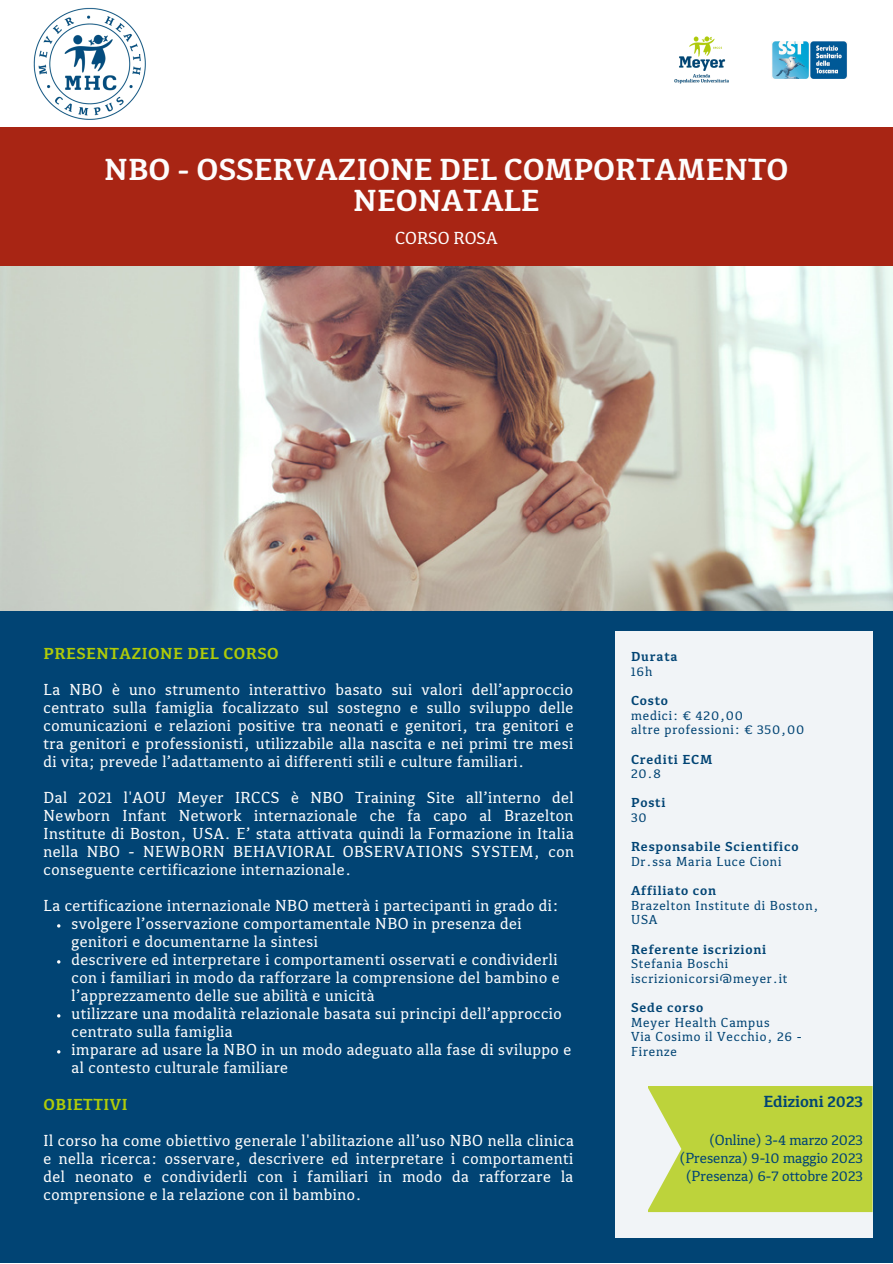
<style>
.page{position:relative;width:893px;height:1264px;background:#fff}
.page>*{position:absolute;margin:0;border:0;box-sizing:border-box;transform-origin:0 0}
.t1{font:700 31.5px/31px "Kefa III";color:#fdfdfd;text-align:center}
.t2{font:18px "Kefa III";color:#fdfdfd}
.t3{font:700 16.65px "Kefa III";color:#014474}
.t4{font:16.5px/18px "Kefa III";letter-spacing:.03em;color:#fdfdfd;text-align:justify}
.t5{font:700 16.5px "Kefa III";letter-spacing:.03em;color:#afcb08}
.t6{font:15.15px/18.1px "Kefa III";color:#014474;text-align:right}
.t7{font:13.5px/14.5px "Kefa III";letter-spacing:.06em;color:#014474}
.t8{font:700 13.5px "Kefa III";letter-spacing:.06em;color:#014474}
</style>
<div class="page">
<div style="left:0;top:0;width:892px;height:1262px;background:#014474"></div>
<div style="left:0;top:0;width:892px;height:129px;background:#fff"></div>
<img style="left:0;top:265px;width:892px;height:345px">
<div style="left:0;top:127px;width:892px;height:138px;background:#a82514"></div>
<img style="left:33px;top:7px;width:113px;height:113px">
<img style="left:772px;top:41px;width:75px;height:38px">
<img style="left:674px;top:36px;width:55px;height:48px">
<div style="left:615px;top:631px;width:257px;height:606px;background:#f1f4f7"></div>
<svg style="left:648px;top:1086px;width:224px;height:126px;background:#c1d54b"></svg>
<h1 class="t1" style="left:104px;top:156px;width:685px">NBO - OSSERVAZIONE DEL COMPORTAMENTO<br>NEONATALE</h1>
<p class="t2" style="left:395px;top:230px;width:104px">CORSO ROSA</p>
<p class="t5" style="left:44px;top:646px;width:236px">PRESENTAZIONE DEL CORSO</p>
<p class="t4" style="left:44px;top:681px;width:531px">La NBO è uno strumento interattivo basato sui valori dell’approccio centrato sulla famiglia focalizzato sul sostegno e sullo sviluppo delle comunicazioni e relazioni positive tra neonati e genitori, tra genitori e tra genitori e professionisti, utilizzabile alla nascita e nei primi tre mesi di vita; prevede l’adattamento ai differenti stili e culture familiari.</p>
<p class="t4" style="left:44px;top:789px;width:532px">Dal 2021 l'AOU Meyer IRCCS è NBO Training Site all’interno del Newborn Infant Network internazionale che fa capo al Brazelton Institute di Boston, USA. E’ stata attivata quindi la Formazione in Italia nella NBO - NEWBORN BEHAVIORAL OBSERVATIONS SYSTEM, con conseguente certificazione internazionale.</p>
<p class="t4" style="left:44px;top:897px;width:516px">La certificazione internazionale NBO metterà i partecipanti in grado di:</p>
<p class="t4" style="left:72px;top:915px;width:501px;text-align:left">svolgere l’osservazione comportamentale NBO in presenza dei genitori e documentarne la sintesi<br>descrivere ed interpretare i comportamenti osservati e condividerli con i familiari in modo da rafforzare la comprensione del bambino e l’apprezzamento delle sue abilità e unicità<br>utilizzare una modalità relazionale basata sui principi dell’approccio centrato sulla famiglia<br>imparare ad usare la NBO in un modo adeguato alla fase di sviluppo e al contesto culturale familiare</p>
<p class="t5" style="left:44px;top:1096px;width:86px">OBIETTIVI</p>
<p class="t4" style="left:44px;top:1132px;width:531px">Il corso ha come obiettivo generale l'abilitazione all’uso NBO nella clinica e nella ricerca: osservare, descrivere ed interpretare i comportamenti del neonato e condividerli con i familiari in modo da rafforzare la comprensione e la relazione con il bambino.</p>
<p class="t8" style="left:631px;top:650px;width:48px">Durata</p>
<p class="t7" style="left:631px;top:664px;width:23px">16h</p>
<p class="t8" style="left:631px;top:694px;width:38px">Costo</p>
<p class="t7" style="left:631px;top:708px;width:175px">medici: € 420,00<br>altre professioni: € 350,00</p>
<p class="t8" style="left:631px;top:753px;width:83px">Crediti ECM</p>
<p class="t7" style="left:631px;top:767px;width:31px">20.8</p>
<p class="t8" style="left:631px;top:796px;width:36px">Posti</p>
<p class="t7" style="left:631px;top:811px;width:17px">30</p>
<p class="t8" style="left:631px;top:840px;width:169px">Responsabile Scientifico</p>
<p class="t7" style="left:631px;top:854px;width:152px">Dr.ssa Maria Luce Cioni</p>
<p class="t8" style="left:631px;top:884px;width:87px">Affiliato con</p>
<p class="t7" style="left:631px;top:898px;width:189px">Brazelton Institute di Boston,<br>USA</p>
<p class="t8" style="left:631px;top:943px;width:137px">Referente iscrizioni</p>
<p class="t7" style="left:631px;top:957px;width:158px">Stefania Boschi iscrizionicorsi@meyer.it</p>
<p class="t8" style="left:631px;top:1001px;width:74px">Sede corso</p>
<p class="t7" style="left:631px;top:1015px;width:172px">Meyer Health Campus<br>Via Cosimo il Vecchio, 26 -<br>Firenze</p>
<p class="t3" style="left:763px;top:1094px;width:101px">Edizioni 2023</p>
<p class="t6" style="left:679px;top:1131px;width:185px">(Online) 3-4 marzo 2023 (Presenza) 9-10 maggio 2023 (Presenza) 6-7 ottobre 2023</p>
</div>
